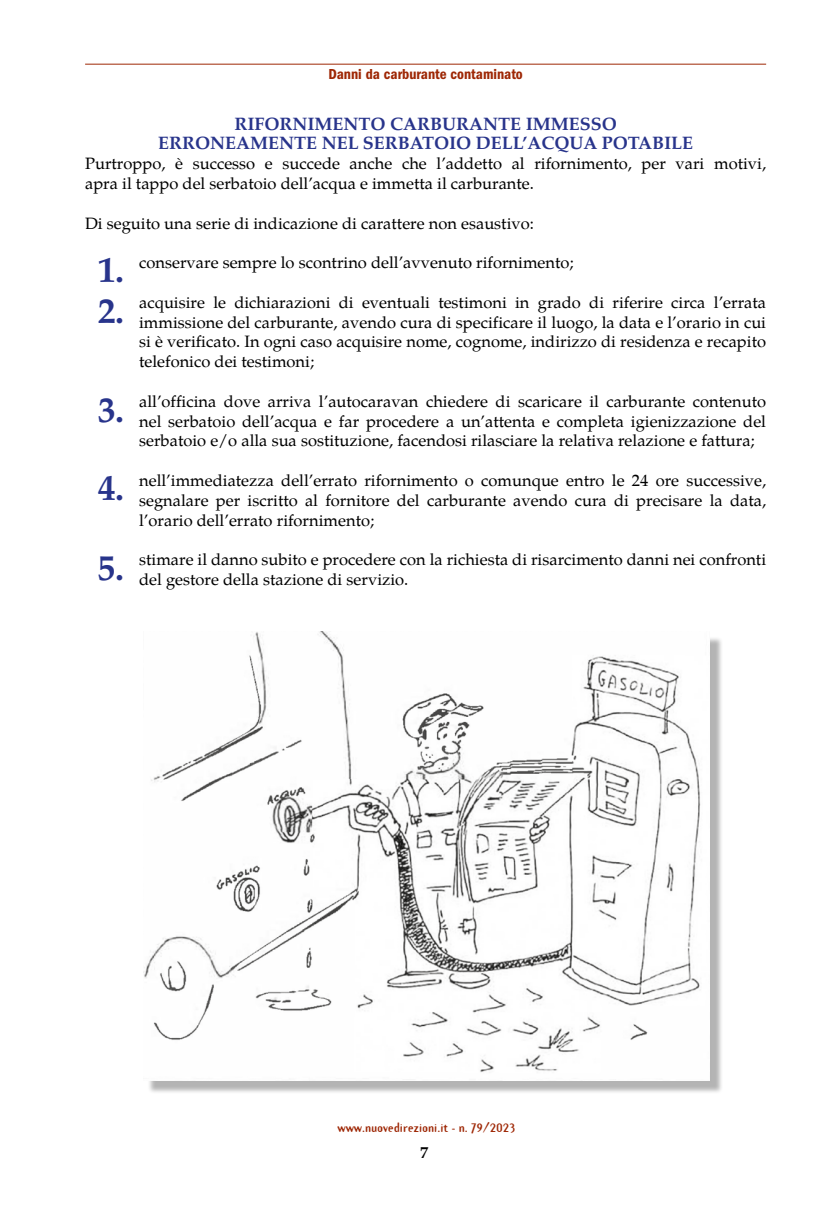
<style>
.page{position:relative;width:830px;height:1212px;background:#fff}
.page>*{position:absolute;margin:0;border:0;box-sizing:border-box;transform-origin:0 0}
.t1{font:700 36px/40.3px "Palatino";color:#28348b}
.t2{font:700 18px/19.8px "Palatino";color:#28348b;text-align:center}
.t3{font:16.5px/19.8px "Palatino";color:#000;text-align:justify}
.t4{font:700 16.5px "Palatino";color:#000}
.t5{font:15px "ITC Franklin Gothic Std Dm Cd";color:#9e2705}
.t6{font:700 12px "Template Gothic OT";color:#9e2705}
</style>
<div class="page">
<hr style="left:85px;top:64px;width:680px;height:1px;background:#9e2705">
<div style="left:148px;top:636px;width:574px;height:458px;background:#000;opacity:.3"></div>
<img style="left:143px;top:631px;width:566px;height:449px">
<p class="t5" style="left:328px;top:65px;width:196px">Danni da carburante contaminato</p>
<p class="t2" style="left:158px;top:113px;width:536px">RIFORNIMENTO CARBURANTE IMMESSO<br>ERRONEAMENTE NEL SERBATOIO DELL’ACQUA POTABILE</p>
<p class="t3" style="left:85px;top:152px;width:682px">Purtroppo, è successo e succede anche che l’addetto al rifornimento, per vari motivi, apra il tappo del serbatoio dell’acqua e immetta il carburante.</p>
<p class="t3" style="left:85px;top:212px;width:450px">Di seguito una serie di indicazione di carattere non esaustivo:</p>
<p class="t3" style="left:106px;top:251px;width:468px">1. conservare sempre lo scontrino dell’avvenuto rifornimento;</p>
<p class="t3" style="left:139px;top:291px;width:628px;text-indent:-33px">2. acquisire le dichiarazioni di eventuali testimoni in grado di riferire circa l’errata immissione del carburante, avendo cura di specificare il luogo, la data e l’orario in cui si è verificato. In ogni caso acquisire nome, cognome, indirizzo di residenza e recapito telefonico dei testimoni;</p>
<p class="t3" style="left:139px;top:390px;width:628px;text-indent:-33px">3. all’officina dove arriva l’autocaravan chiedere di scaricare il carburante contenuto nel serbatoio dell’acqua e far procedere a un’attenta e completa igienizzazione del serbatoio e/o alla sua sostituzione, facendosi rilasciare la relativa relazione e fattura;</p>
<p class="t3" style="left:139px;top:469px;width:628px;text-indent:-33px">4. nell’immediatezza dell’errato rifornimento o comunque entro le 24 ore successive, segnalare per iscritto al fornitore del carburante avendo cura di precisare la data, l’orario dell’errato rifornimento;</p>
<p class="t3" style="left:139px;top:548px;width:628px;text-indent:-33px">5. stimare il danno subito e procedere con la richiesta di risarcimento danni nei confronti del gestore della stazione di servizio.</p>
<h1 class="t1" style="left:98px;top:249px;width:28px">1.<br>2.</h1>
<h1 class="t1" style="left:98px;top:369px;width:28px;line-height:78.6px">3.<br>4.</h1>
<h1 class="t1" style="left:98px;top:547px;width:28px">5.</h1>
<p class="t6" style="left:337px;top:1121px;width:179px">www.nuovedirezioni.it - n. 79/2023</p>
<p class="t4" style="left:420px;top:1138px;width:10px">7</p>
</div>
